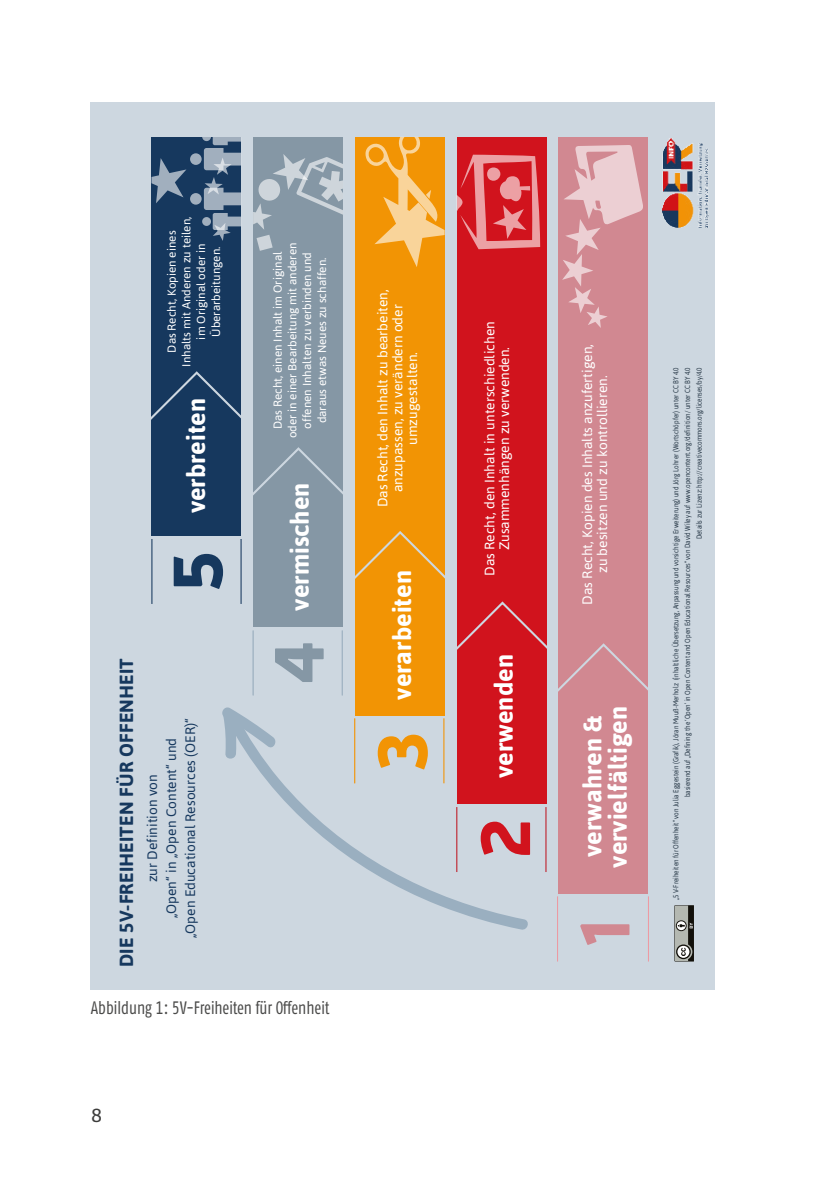
<style>
.page{position:relative;width:840px;height:1191px;background:#fff}
.page>*{position:absolute;margin:0;border:0;box-sizing:border-box;transform-origin:0 0}
.t1{font:900 68.6px "Neris";color:#d18891}
.t2{font:900 68.6px "Neris";color:#d1131d}
.t3{font:900 68.6px "Neris";color:#f29404}
.t4{font:900 68.6px "Neris";color:#8597a5}
.t5{font:900 68.6px "Neris";color:#16385e}
.t6{font:700 25.4px/25.4px "Asap";color:#fff;text-align:center}
.t7{font:20px "Fago Pro";color:#3c3c3b}
.t8{font:700 19px "Asap";letter-spacing:.01em;color:#16385e}
.id748{font:condensed 18px "Fago Pro";color:#4a4a49;scale:.9 1}
.t9{font:13.8px/14.8px "Asap";color:#fff;text-align:center}
.t10{font:13.8px/19px "Asap";color:#16385e;text-align:center}
.t11{font:11.6px/14.8px "Asap";color:#fff;text-align:center}
.t12{font:7.4px/11.6px "Asap";color:#253645;text-align:right;scale:.85 1}
</style>
<div class="page">
<div style="left:91px;top:102px;width:623px;height:888px;background:#cdd7e0"></div>
<div style="left:558px;top:137px;width:89px;height:756px;background:#d18891"></div>
<div style="left:456px;top:137px;width:90px;height:666px;background:#d1131d"></div>
<div style="left:355px;top:137px;width:89px;height:578px;background:#f29404"></div>
<div style="left:253px;top:137px;width:90px;height:489px;background:#8597a5"></div>
<div style="left:151px;top:137px;width:90px;height:399px;background:#16385e"></div>
<hr style="left:556px;top:896px;width:1px;height:65px;background:#ed9aa3">
<hr style="left:647px;top:896px;width:1px;height:65px;background:#ed9aa3">
<hr style="left:545px;top:807px;width:1px;height:65px;background:#be1622">
<hr style="left:252px;top:630px;width:1px;height:65px;background:#9aafc0">
<hr style="left:341px;top:630px;width:1px;height:65px;background:#9aafc0">
<hr style="left:151px;top:539px;width:1px;height:65px;background:#16385e">
<hr style="left:240px;top:539px;width:1px;height:65px;background:#16385e">
<svg style="left:251px;top:708px;width:279px;height:222px"></svg>
<svg style="left:222px;top:707px;width:56px;height:53px"></svg>
<svg style="left:674px;top:905px;width:19px;height:56px"></svg>
<svg style="left:562px;top:145px;width:80px;height:183px"></svg>
<div style="left:190px;top:153px;width:11px;height:12px;background:#a1afbe;border-radius:50%"></div>
<div style="left:190px;top:193px;width:11px;height:12px;background:#a1afbe;border-radius:50%"></div>
<svg style="left:253px;top:154px;width:90px;height:97px"></svg>
<svg style="left:456px;top:155px;width:84px;height:94px"></svg>
<svg style="left:365px;top:137px;width:79px;height:130px"></svg>
<svg style="left:456px;top:600px;width:192px;height:99px"></svg>
<svg style="left:355px;top:529px;width:90px;height:57px"></svg>
<svg style="left:253px;top:447px;width:90px;height:49px"></svg>
<svg style="left:151px;top:371px;width:90px;height:49px"></svg>
<img style="left:662px;top:139px;width:46px;height:88px">
<svg style="left:151px;top:158px;width:35px;height:45px"></svg>
<svg style="left:202px;top:137px;width:39px;height:104px"></svg>
<p class="t8" style="left:115px;top:967px;width:310px;rotate:-90deg">DIE 5V-FREIHEITEN FÜR OFFENHEIT</p>
<p class="t11" style="left:164px;top:367px;width:151px;rotate:-90deg">Das Recht, Kopien eines<br>Inhalts mit Anderen zu teilen, im Original oder in<br>Überarbeitungen.</p>
<p class="t11" style="left:270px;top:438px;width:197px;rotate:-90deg">Das Recht, einen Inhalt im Original oder in einer Bearbeitung mit anderen offenen Inhalten zu verbinden und daraus etwas Neues zu schaffen.</p>
<p class="t9" style="left:375px;top:507px;width:220px;rotate:-90deg">Das Recht, den Inhalt zu bearbeiten, anzupassen, zu verändern oder umzugestalten.</p>
<p class="t9" style="left:481px;top:576px;width:256px;rotate:-90deg">Das Recht, den Inhalt in unterschiedlichen<br>Zusammenhängen zu verwenden.</p>
<p class="t9" style="left:579px;top:604px;width:262px;rotate:-90deg">Das Recht, Kopien des Inhalts anzufertigen, zu besitzen und zu kontrollieren.</p>
<p class="t6" style="left:183px;top:513px;width:117px;rotate:-90deg">verbreiten</p>
<p class="t6" style="left:287px;top:610px;width:130px;rotate:-90deg">vermischen</p>
<p class="t5" style="left:147px;top:592px;width:43px;rotate:-90deg">5</p>
<p class="t6" style="left:389px;top:699px;width:131px;rotate:-90deg">verarbeiten</p>
<p class="t4" style="left:248px;top:685px;width:45px;rotate:-90deg">4</p>
<p class="t6" style="left:490px;top:778px;width:125px;rotate:-90deg">verwenden</p>
<p class="t10" style="left:143px;top:938px;width:222px;rotate:-90deg">zur Definition von<br>„Open“ in „Open Content“ und „Open Educational Resources (OER)“</p>
<p class="t6" style="left:579px;top:867px;width:163px;rotate:-90deg">verwahren &amp; vervielfältigen</p>
<p class="t3" style="left:351px;top:772px;width:43px;rotate:-90deg">3</p>
<p class="t2" style="left:454px;top:858px;width:42px;rotate:-90deg">2</p>
<p class="t1" style="left:554px;top:947px;width:29px;rotate:-90deg">1</p>
<p class="id748" style="left:91px;top:997px;width:266px">Abbildung 1: 5V-Freiheiten für Offenheit</p>
<h3 class="t7" style="left:91px;top:1103px;width:13px">8</h3>
<p class="t12" style="left:669px;top:900px;width:629px;rotate:-90deg">„5 V-Freiheiten für Offenheit“ von Julia Eggestein (Grafik), Jöran Muuß-Merholz (inhaltliche Übersetzung, Anpassung und vorsichtige Erweiterung) und Jörg Lohrer (Wortschöpfer) unter CC BY 4.0 basierend auf „Defining the ‘Open’ in Open Content and Open Educational Resources“ von David Wiley auf www.opencontent.org/definition/ unter CC BY 4.0<br>Details zur Lizenz: http://creativecommons.org/licenses/by/4.0</p>
</div>
